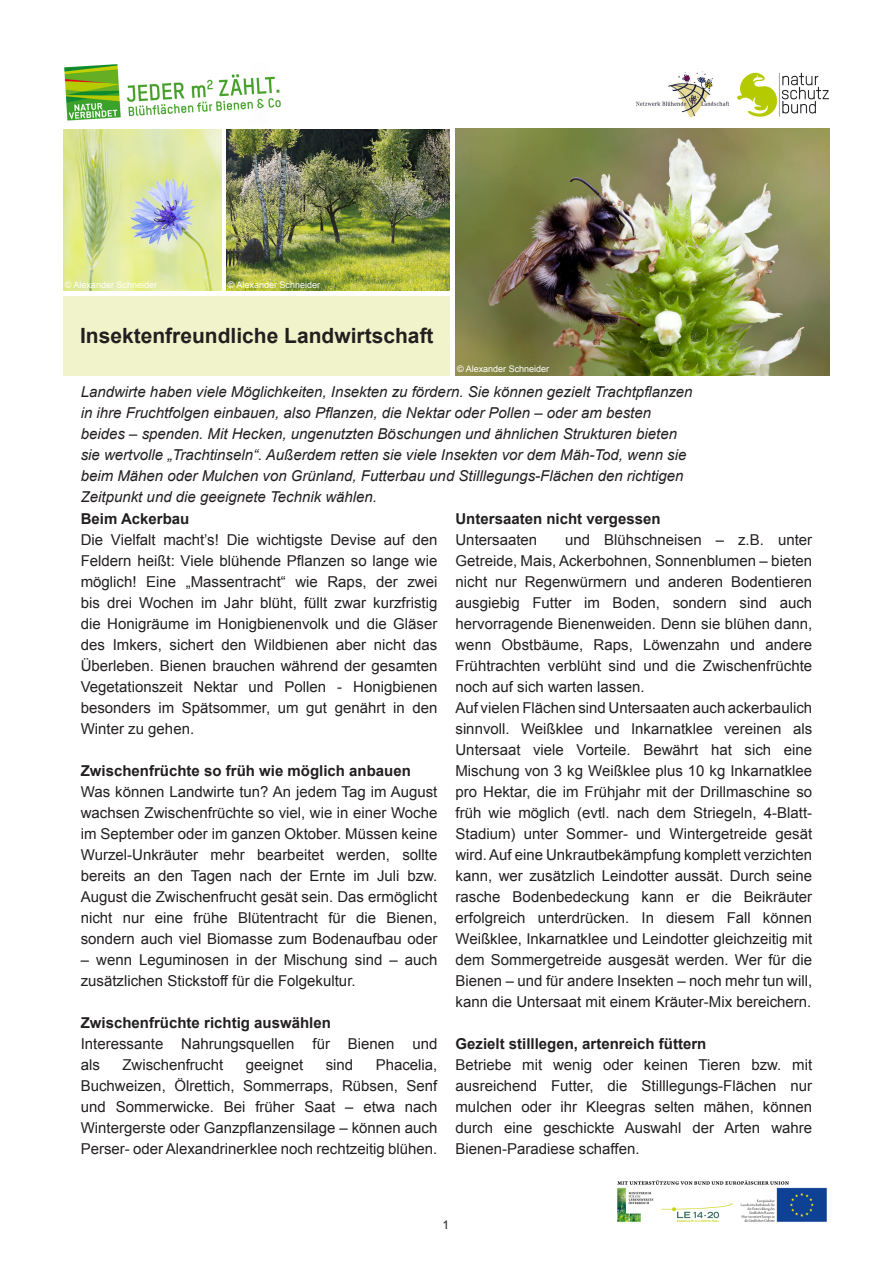
<style>
.page{position:relative;width:893px;height:1263px;background:#fff}
.page>*{position:absolute;margin:0;border:0;box-sizing:border-box;transform-origin:0 0}
.t1{font:700 21px "Arial";color:#231f20}
.t2{font:15px/21px "Arial";color:#231f20;text-align:justify}
.t3{font:italic 15px/21px "Arial";color:#231f20}
.t4{font:700 15px "Arial";color:#231f20}
.t5{font:12px "Arial";color:#231f20}
.t6{font:9px "Arial";color:#fff}
</style>
<div class="page">
<img style="left:455px;top:128px;width:374px;height:247px">
<img style="left:227px;top:129px;width:223px;height:162px">
<img style="left:64px;top:129px;width:158px;height:162px">
<div style="left:64px;top:296px;width:386px;height:79px;background:#f1f4ca"></div>
<img style="left:737px;top:72px;width:92px;height:45px">
<img style="left:637px;top:71px;width:93px;height:47px">
<img style="left:64px;top:64px;width:217px;height:57px">
<img style="left:617px;top:1180px;width:210px;height:43px">
<p class="t6" style="left:65px;top:278px;width:94px">© Alexander Schneider</p>
<p class="t6" style="left:228px;top:278px;width:94px">© Alexander Schneider</p>
<h1 class="t1" style="left:80px;top:322px;width:355px">Insektenfreundliche Landwirtschaft</h1>
<p class="t6" style="left:457px;top:363px;width:94px">© Alexander Schneider</p>
<p class="t3" style="left:81px;top:381px;width:613px">Landwirte haben viele Möglichkeiten, Insekten zu fördern. Sie können gezielt Trachtpflanzen in ihre Fruchtfolgen einbauen, also Pflanzen, die Nektar oder Pollen – oder am besten beides – spenden. Mit Hecken, ungenutzten Böschungen und ähnlichen Strukturen bieten sie wertvolle „Trachtinseln“. Außerdem retten sie viele Insekten vor dem Mäh-Tod, wenn sie beim Mähen oder Mulchen von Grünland, Futterbau und Stilllegungs-Flächen den richtigen Zeitpunkt und die geeignete Technik wählen.</p>
<p class="t4" style="left:81px;top:509px;width:110px">Beim Ackerbau</p>
<p class="t2" style="left:81px;top:530px;width:358px">Die Vielfalt macht’s! Die wichtigste Devise auf den Feldern heißt: Viele blühende Pflanzen so lange wie möglich! Eine „Massentracht“ wie Raps, der zwei bis drei Wochen im Jahr blüht, füllt zwar kurzfristig die Honigräume im Honigbienenvolk und die Gläser des Imkers, sichert den Wildbienen aber nicht das Überleben. Bienen brauchen während der gesamten Vegetationszeit Nektar und Pollen - Honigbienen besonders im Spätsommer, um gut genährt in den Winter zu gehen.</p>
<p class="t4" style="left:81px;top:761px;width:332px">Zwischenfrüchte so früh wie möglich anbauen</p>
<p class="t2" style="left:81px;top:782px;width:358px">Was können Landwirte tun? An jedem Tag im August wachsen Zwischenfrüchte so viel, wie in einer Woche im September oder im ganzen Oktober. Müssen keine Wurzel-Unkräuter mehr bearbeitet werden, sollte bereits an den Tagen nach der Ernte im Juli bzw.<br>August die Zwischenfrucht gesät sein. Das ermöglicht nicht nur eine frühe Blütentracht für die Bienen, sondern auch viel Biomasse zum Bodenaufbau oder</p>
<p class="t2" style="left:81px;top:950px;width:358px">– wenn Leguminosen in der Mischung sind – auch zusätzlichen Stickstoff für die Folgekultur.</p>
<p class="t4" style="left:81px;top:1013px;width:252px">Zwischenfrüchte richtig auswählen</p>
<p class="t2" style="left:81px;top:1034px;width:358px">Interessante Nahrungsquellen für Bienen und als</p>
<p class="t2" style="left:122px;top:1055px;width:102px">Zwischenfrucht</p>
<p class="t2" style="left:246px;top:1055px;width:59px">geeignet</p>
<p class="t2" style="left:326px;top:1055px;width:29px">sind</p>
<p class="t2" style="left:81px;top:1055px;width:358px;text-indent:295px">Phacelia, Buchweizen, Ölrettich, Sommerraps, Rübsen, Senf und Sommerwicke. Bei früher Saat – etwa nach Wintergerste oder Ganzpflanzensilage – können auch Perser- oder Alexandrinerklee noch rechtzeitig blühen.</p>
<p class="t4" style="left:455px;top:509px;width:207px">Untersaaten nicht vergessen</p>
<p class="t2" style="left:455px;top:530px;width:83px">Untersaaten</p>
<p class="t2" style="left:455px;top:530px;width:358px;text-align:left;text-indent:110px">und Blühschneisen – z.B. unter Getreide, Mais, Ackerbohnen, Sonnenblumen – bieten nicht nur Regenwürmern und anderen Bodentieren ausgiebig Futter im Boden, sondern sind auch hervorragende Bienenweiden. Denn sie blühen dann, wenn Obstbäume, Raps, Löwenzahn und andere Frühtrachten verblüht sind und die Zwischenfrüchte noch auf sich warten lassen.<br>Auf vielen Flächen sind Untersaaten auch ackerbaulich sinnvoll. Weißklee und Inkarnatklee vereinen als Untersaat viele Vorteile. Bewährt hat sich eine Mischung von 3 kg Weißklee plus 10 kg Inkarnatklee pro Hektar, die im Frühjahr mit der Drillmaschine so früh wie möglich (evtl. nach dem Striegeln, 4-Blatt-Stadium) unter Sommer- und Wintergetreide gesät wird. Auf eine Unkrautbekämpfung komplett verzichten kann, wer zusätzlich Leindotter aussät. Durch seine rasche Bodenbedeckung kann er die Beikräuter erfolgreich unterdrücken. In diesem Fall können Weißklee, Inkarnatklee und Leindotter gleichzeitig mit dem Sommergetreide ausgesät werden. Wer für die Bienen – und für andere Insekten – noch mehr tun will, kann die Untersaat mit einem Kräuter-Mix bereichern.</p>
<p class="t4" style="left:455px;top:1034px;width:252px">Gezielt stilllegen, artenreich füttern</p>
<p class="t2" style="left:455px;top:1055px;width:358px">Betriebe mit wenig oder keinen Tieren bzw. mit ausreichend Futter, die Stilllegungs-Flächen nur mulchen oder ihr Kleegras selten mähen, können durch eine geschickte Auswahl der Arten wahre Bienen-Paradiese schaffen.</p>
<p class="t5" style="left:442px;top:1216px;width:8px">1</p>
</div>
